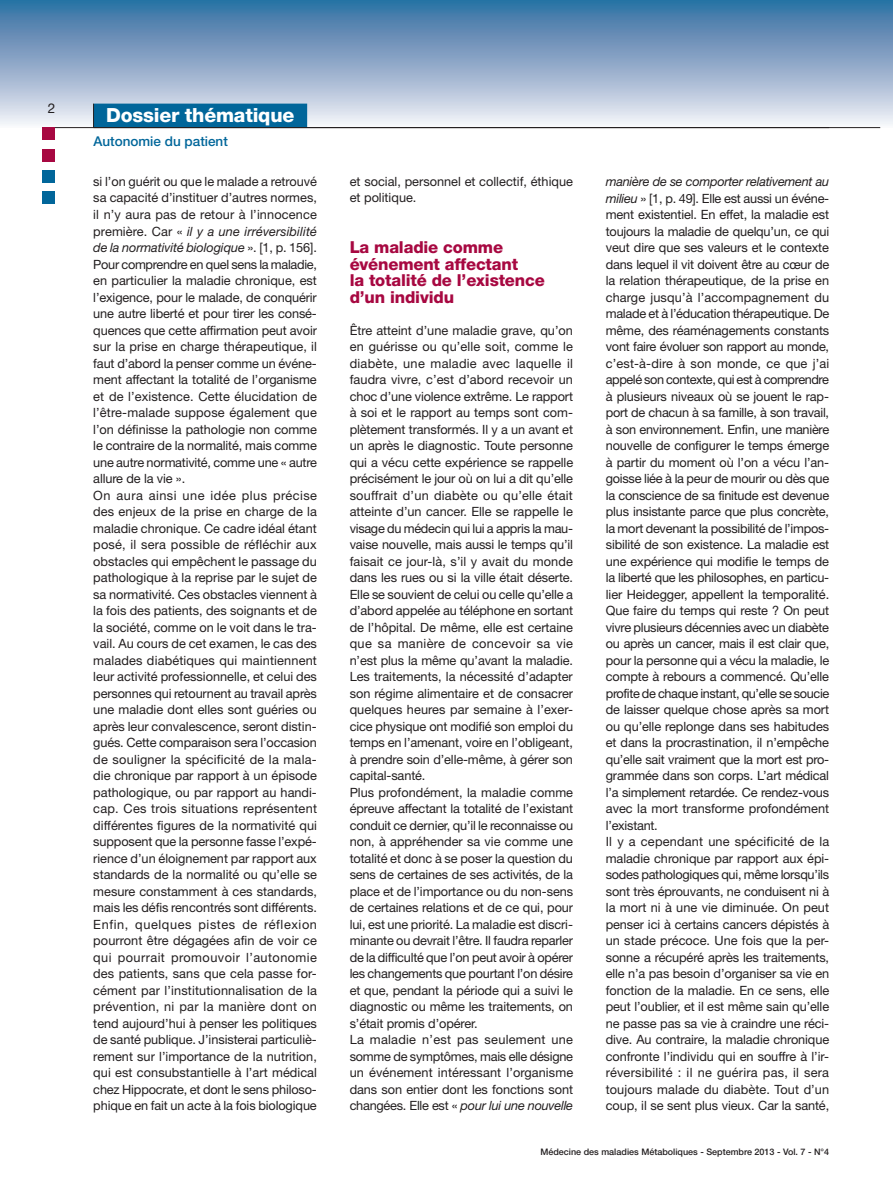
<style>
.page{position:relative;width:893px;height:1191px;background:#fff}
.page>*{position:absolute;margin:0;border:0;box-sizing:border-box;transform-origin:0 0}
.t1{font:800 19.5px "Helvetica Neue LT Std";letter-spacing:-.01em;color:#fff}
.t2{font:800 16.5px/16.5px "Helvetica Neue LT Std";letter-spacing:-.01em;color:#a70841}
.t3{font:500 13.5px "Helvetica Neue LT Std";color:#01669a}
.t4{font:13.5px "Helvetica Neue LT Std";color:#231f20}
.t5{font:12.75px/16.5px "Helvetica Neue LT Std";letter-spacing:-.01em;color:#231f20}
.t6{font:500 9px "Helvetica Neue LT Std";color:#231f20}
.s1{font-style:italic}
</style>
<div class="page">
<div style="left:0;top:0;width:893px;height:128px;background:linear-gradient(to bottom,#2e6a9f,#f4eff6)"></div>
<div style="left:94px;top:104px;width:213px;height:23px;background:#01669a"></div>
<svg style="left:93px;top:104px;width:1px;height:23px"></svg>
<hr style="left:43px;top:127px;width:786px;height:1px;background:#231f20">
<div style="left:43px;top:191px;width:12px;height:13px;background:#01669a"></div>
<div style="left:43px;top:149px;width:12px;height:12px;background:#a70841"></div>
<div style="left:43px;top:128px;width:12px;height:12px;background:#a70841"></div>
<div style="left:43px;top:170px;width:12px;height:13px;background:#01669a"></div>
<hr style="left:94px;top:127px;width:786px;height:1px;background:#231f20">
<p class="t4" style="left:48px;top:100px;width:9px">2</p>
<h1 class="t1" style="left:106px;top:104px;width:190px">Dossier thématique</h1>
<p class="t3" style="left:94px;top:133px;width:136px">Autonomie du patient</p>
<p class="t5" style="left:93px;top:173px;width:225px">si l’on guérit ou que le malade a retrouvé sa capacité d’instituer d’autres normes, il n’y aura pas de retour à l’innocence première. Car « <span class="s1">il y a une irréversibilité de la normativité biologique</span> ». [1, p. 156].<br>Pour comprendre en quel sens la maladie, en particulier la maladie chronique, est l’exigence, pour le malade, de conquérir une autre liberté et pour tirer les consé&shy;quences que cette affirmation peut avoir sur la prise en charge thérapeutique, il faut d’abord la penser comme un événe&shy;ment affectant la totalité de l’organisme et de l’existence. Cette élucidation de l’être-malade suppose également que l’on définisse la pathologie non comme le contraire de la normalité, mais comme une autre normativité, comme une « autre allure de la vie ».<br>On aura ainsi une idée plus précise des enjeux de la prise en charge de la maladie chronique. Ce cadre idéal étant posé, il sera possible de réfléchir aux obstacles qui empêchent le passage du pathologique à la reprise par le sujet de sa normativité. Ces obstacles viennent à la fois des patients, des soignants et de la société, comme on le voit dans le tra&shy;vail. Au cours de cet examen, le cas des malades diabétiques qui maintiennent leur activité professionnelle, et celui des personnes qui retournent au travail après une maladie dont elles sont guéries ou après leur convalescence, seront distin&shy;gués. Cette comparaison sera l’occasion de souligner la spécificité de la mala&shy;die chronique par rapport à un épisode pathologique, ou par rapport au handi&shy;cap. Ces trois situations représentent différentes figures de la normativité qui supposent que la personne fasse l’expé&shy;rience d’un éloignement par rapport aux standards de la normalité ou qu’elle se mesure constamment à ces standards, mais les défis rencontrés sont différents.<br>Enfin, quelques pistes de réflexion pourront être dégagées afin de voir ce qui pourrait promouvoir l’autonomie des patients, sans que cela passe for&shy;cément par l’institutionnalisation de la prévention, ni par la manière dont on tend aujourd’hui à penser les politiques de santé publique. J’insisterai particuliè&shy;rement sur l’importance de la nutrition, qui est consubstantielle à l’art médical chez Hippocrate, et dont le sens philoso&shy;phique en fait un acte à la fois biologique</p>
<p class="t5" style="left:350px;top:173px;width:225px">et social, personnel et collectif, éthique et politique.</p>
<p class="t2" style="left:350px;top:239px;width:197px">La maladie comme événement affectant<br>la totalité de l’existence d’un individu</p>
<p class="t5" style="left:350px;top:322px;width:225px">Être atteint d’une maladie grave, qu’on en guérisse ou qu’elle soit, comme le diabète, une maladie avec laquelle il faudra vivre, c’est d’abord recevoir un choc d’une violence extrême. Le rapport à soi et le rapport au temps sont com&shy;plètement transformés. Il y a un avant et un après le diagnostic. Toute personne qui a vécu cette expérience se rappelle précisément le jour où on lui a dit qu’elle souffrait d’un diabète ou qu’elle était atteinte d’un cancer. Elle se rappelle le visage du médecin qui lui a appris la mau&shy;vaise nouvelle, mais aussi le temps qu’il faisait ce jour-là, s’il y avait du monde dans les rues ou si la ville était déserte.<br>Elle se souvient de celui ou celle qu’elle a d’abord appelée au téléphone en sortant de l’hôpital. De même, elle est certaine que sa manière de concevoir sa vie n’est plus la même qu’avant la maladie.<br>Les traitements, la nécessité d’adapter son régime alimentaire et de consacrer quelques heures par semaine à l’exer&shy;cice physique ont modifié son emploi du temps en l’amenant, voire en l’obligeant, à prendre soin d’elle-même, à gérer son capital-santé.<br>Plus profondément, la maladie comme épreuve affectant la totalité de l’existant conduit ce dernier, qu’il le reconnaisse ou non, à appréhender sa vie comme une totalité et donc à se poser la question du sens de certaines de ses activités, de la place et de l’importance ou du non-sens de certaines relations et de ce qui, pour lui, est une priorité. La maladie est discri&shy;minante ou devrait l’être. Il faudra reparler de la difficulté que l’on peut avoir à opérer les changements que pourtant l’on désire et que, pendant la période qui a suivi le diagnostic ou même les traitements, on s’était promis d’opérer.<br>La maladie n’est pas seulement une somme de symptômes, mais elle désigne un événement intéressant l’organisme dans son entier dont les fonctions sont changées. Elle est « <span class="s1">pour lui une nouvelle</span></p>
<p class="t5" style="left:606px;top:173px;width:225px"><span class="s1">manière de se comporter relativement au milieu</span> » [1, p. 49]. Elle est aussi un événe&shy;ment existentiel. En effet, la maladie est toujours la maladie de quelqu’un, ce qui veut dire que ses valeurs et le contexte dans lequel il vit doivent être au cœur de la relation thérapeutique, de la prise en charge jusqu’à l’accompagnement du malade et à l’éducation thérapeutique. De même, des réaménagements constants vont faire évoluer son rapport au monde, c’est-à-dire à son monde, ce que j’ai appelé son contexte, qui est à comprendre à plusieurs niveaux où se jouent le rap&shy;port de chacun à sa famille, à son travail, à son environnement. Enfin, une manière nouvelle de configurer le temps émerge à partir du moment où l’on a vécu l’an&shy;goisse liée à la peur de mourir ou dès que la conscience de sa finitude est devenue plus insistante parce que plus concrète, la mort devenant la possibilité de l’impos&shy;sibilité de son existence. La maladie est une expérience qui modifie le temps de la liberté que les philosophes, en particu&shy;lier Heidegger, appellent la temporalité.<br>Que faire du temps qui reste ? On peut vivre plusieurs décennies avec un diabète ou après un cancer, mais il est clair que, pour la personne qui a vécu la maladie, le compte à rebours a commencé. Qu’elle profite de chaque instant, qu’elle se soucie de laisser quelque chose après sa mort ou qu’elle replonge dans ses habitudes et dans la procrastination, il n’empêche qu’elle sait vraiment que la mort est pro&shy;grammée dans son corps. L’art médical l’a simplement retardée. Ce rendez-vous avec la mort transforme profondément l’existant.<br>Il y a cependant une spécificité de la maladie chronique par rapport aux épi&shy;sodes pathologiques qui, même lorsqu’ils sont très éprouvants, ne conduisent ni à la mort ni à une vie diminuée. On peut penser ici à certains cancers dépistés à un stade précoce. Une fois que la per&shy;sonne a récupéré après les traitements, elle n’a pas besoin d’organiser sa vie en fonction de la maladie. En ce sens, elle peut l’oublier, et il est même sain qu’elle ne passe pas sa vie à craindre une réci&shy;dive. Au contraire, la maladie chronique confronte l’individu qui en souffre à l’ir&shy;réversibilité : il ne guérira pas, il sera toujours malade du diabète. Tout d’un coup, il se sent plus vieux. Car la santé,</p>
<p class="t6" style="left:540px;top:1146px;width:290px">Médecine des maladies Métaboliques - Septembre 2013 - Vol. 7 - N°4</p>
</div>
